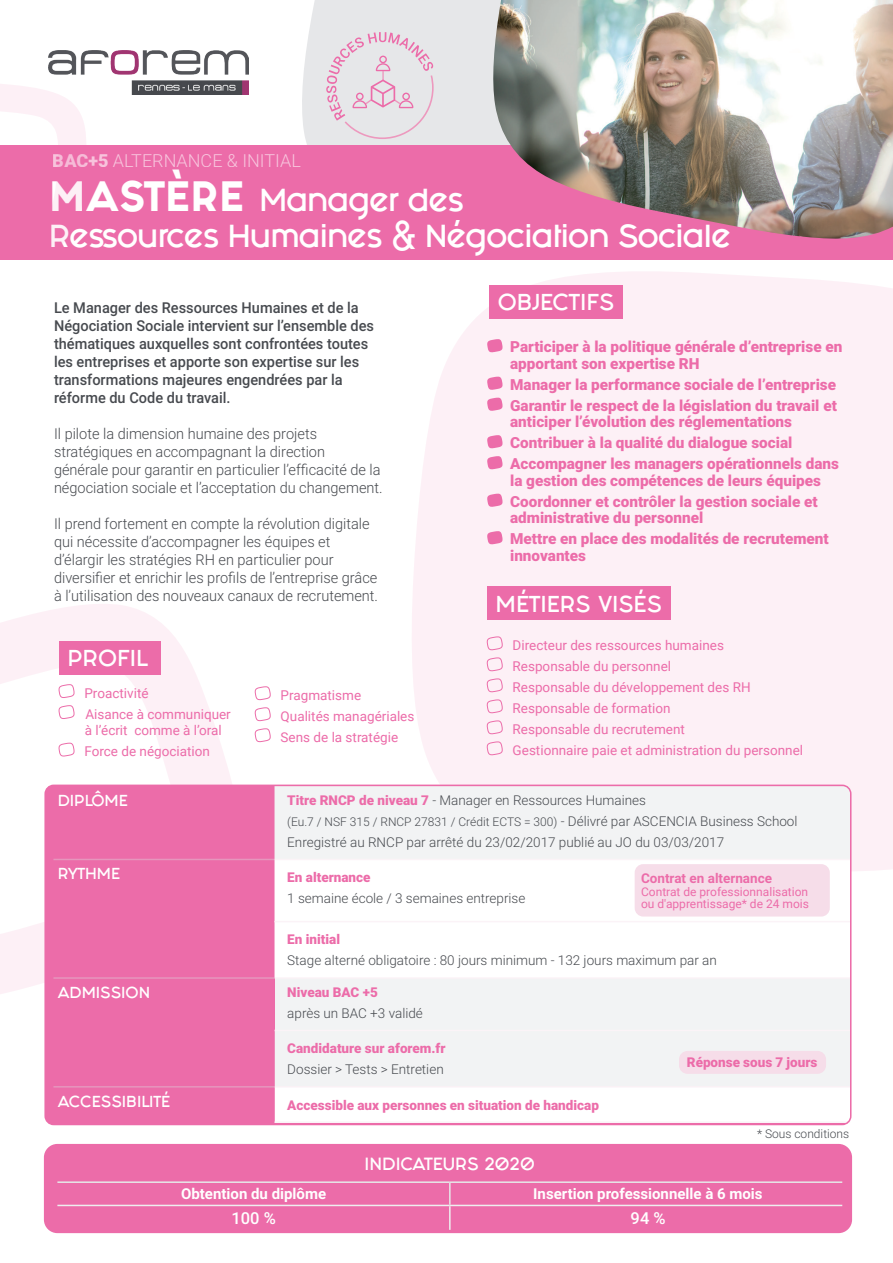
<style>
.page{position:relative;width:893px;height:1263px;background:#fff}
.page>*{position:absolute;margin:0;border:0;box-sizing:border-box;transform-origin:0 0}
.t1{font:27px/36px "Fashion Fetish";letter-spacing:-.05em;color:#fff}
.t2{font:19.5px "Fashion Fetish";color:#fff}
.t3{font:300 18px "Roboto";color:#fff}
.t4{font:500 16.5px "Roboto";color:#fff}
.t5{font:900 15.3px/21px "Roboto";color:#ec6ca9}
.t6{font:300 15px/18px "Roboto";color:#474a4f}
.t7{font:500 15px/18px "Roboto";color:#474a4f}
.t8{font:700 15px "Roboto";color:#fff}
.t9{font:15px "Fashion Fetish";color:#fff}
.t10{font:13.5px/21px "Roboto";color:#ec6ca9}
.t11{font:300 13.5px "Roboto";color:#474a4f}
.t12{font:900 13.5px "Roboto";color:#ec6ca9}
.t13{font:13.5px "Fashion Fetish";color:#fff}
.t14{font:700 13.5px "Roboto";color:#ec6ca9}
.t15{font:300 12px "Roboto";color:#474a4f}
.t16{font:12px/12px "Roboto";color:#ec6ca9}
.s1{font-weight:900}
.s2{font-weight:800;font-size:36px}
.s3{font-weight:900;color:#ec6ca9}
.s4{font-size:13.5px}
</style>
<div class="page">
<svg style="left:0;top:604px;width:232px;height:390px"></svg>
<div style="left:302px;top:0;width:189px;height:145px;background:#e6e7e9"></div>
<div style="left:412px;top:272px;width:481px;height:601px;background:#fdf0f6"></div>
<div style="left:0;top:145px;width:893px;height:115px;background:#ec6ca9"></div>
<img style="left:491px;top:0;width:402px;height:239px">
<div style="left:53px;top:786px;width:222px;height:73px;background:#ec6ca9"></div>
<div style="left:275px;top:786px;width:575px;height:73px;background:#f2f3f4"></div>
<div style="left:53px;top:860px;width:222px;height:117px;background:#ec6ca9"></div>
<svg style="left:275px;top:860px;width:573px;height:226px;fill:#f4f3f4"></svg>
<div style="left:53px;top:978px;width:222px;height:52px;background:#ec6ca9"></div>
<div style="left:53px;top:1030px;width:222px;height:92px;background:#ec6ca9"></div>
<hr style="left:53px;top:859px;width:222px;height:1px;background:#e696bd">
<hr style="left:275px;top:859px;width:575px;height:1px;background:#fbf3f7">
<hr style="left:275px;top:921px;width:575px;height:1px;background:#fbf3f7">
<hr style="left:275px;top:977px;width:575px;height:2px;background:#fbf3f7">
<hr style="left:275px;top:1030px;width:575px;height:1px;background:#fbf3f7">
<hr style="left:275px;top:1086px;width:575px;height:1px;background:#fbf3f7">
<hr style="left:275px;top:1121px;width:575px;height:2px;background:#fbf3f7">
<hr style="left:53px;top:977px;width:222px;height:2px;background:#e696bd">
<hr style="left:53px;top:1086px;width:222px;height:1px;background:#e696bd">
<div style="left:44px;top:784px;width:807px;height:341px;border:2px solid #ec6ca9;border-radius:9px"></div>
<svg style="left:486px;top:636px;width:17px;height:15px"></svg>
<svg style="left:486px;top:657px;width:17px;height:15px"></svg>
<svg style="left:486px;top:678px;width:17px;height:15px"></svg>
<svg style="left:486px;top:699px;width:17px;height:15px"></svg>
<svg style="left:486px;top:720px;width:17px;height:15px"></svg>
<svg style="left:486px;top:741px;width:17px;height:15px"></svg>
<div style="left:679px;top:1051px;width:147px;height:23px;background:#f6dde9;border-radius:9px"></div>
<div style="left:635px;top:864px;width:195px;height:52px;background:#f6dde9;border-radius:9px"></div>
<svg style="left:487px;top:339px;width:16px;height:13px"></svg>
<svg style="left:487px;top:377px;width:16px;height:13px"></svg>
<svg style="left:487px;top:398px;width:16px;height:13px"></svg>
<svg style="left:487px;top:435px;width:16px;height:13px"></svg>
<svg style="left:487px;top:456px;width:16px;height:13px"></svg>
<svg style="left:487px;top:494px;width:16px;height:13px"></svg>
<svg style="left:487px;top:531px;width:16px;height:13px"></svg>
<div style="left:487px;top:587px;width:183px;height:33px;background:#ec6ca9"></div>
<div style="left:489px;top:285px;width:134px;height:33px;background:#ec6ca9"></div>
<svg style="left:0;top:84px;width:86px;height:61px"></svg>
<img style="left:49px;top:50px;width:200px;height:44px">
<svg style="left:326px;top:32px;width:108px;height:107px"></svg>
<svg style="left:58px;top:684px;width:17px;height:14px"></svg>
<svg style="left:58px;top:705px;width:17px;height:14px"></svg>
<svg style="left:58px;top:742px;width:17px;height:15px"></svg>
<div style="left:59px;top:641px;width:102px;height:33px;background:#ec6ca9"></div>
<svg style="left:254px;top:686px;width:17px;height:14px"></svg>
<svg style="left:254px;top:707px;width:17px;height:14px"></svg>
<svg style="left:254px;top:728px;width:17px;height:14px"></svg>
<div style="left:45px;top:1145px;width:806px;height:87px;background:#ec6ca9;border-radius:13px"></div>
<hr style="left:57px;top:1181px;width:393px;height:2px;background:#e6e7e9">
<hr style="left:450px;top:1181px;width:392px;height:2px;background:#e6e7e9">
<hr style="left:449px;top:1183px;width:2px;height:22px;background:#e6e7e9">
<hr style="left:57px;top:1205px;width:393px;height:1px;background:#eeeeef">
<hr style="left:450px;top:1205px;width:392px;height:1px;background:#eeeeef">
<hr style="left:449px;top:1206px;width:2px;height:24px;background:#eeeeef">
<div style="left:44px;top:1144px;width:808px;height:89px;border:2px solid #ec6ca9;border-radius:13px"></div>
<p class="t3" style="left:53px;top:148px;width:249px"><span class="s1">BAC+5</span> ALTERNANCE &amp; INITIAL</p>
<h1 class="t1" style="left:49px;top:182px;width:684px"><span class="s2">MASTÈRE</span> Manager des<br>Ressources Humaines &amp; Négociation Sociale</h1>
<p class="t7" style="left:54px;top:298px;width:322px">Le Manager des Ressources Humaines et de la Négociation Sociale intervient sur l’ensemble des thématiques auxquelles sont confrontées toutes les entreprises et apporte son expertise sur les transformations majeures engendrées par la réforme du Code du travail.</p>
<p class="t6" style="left:54px;top:424px;width:330px">Il pilote la dimension humaine des projets stratégiques en accompagnant la direction générale pour garantir en particulier l’efficacité de la négociation sociale et l’acceptation du changement.</p>
<p class="t6" style="left:54px;top:514px;width:326px">Il prend fortement en compte la révolution digitale qui nécessite d’accompagner les équipes et d’élargir les stratégies RH en particulier pour diversifier et enrichir les profils de l’entreprise grâce à l’utilisation des nouveaux canaux de recrutement.</p>
<p class="t2" style="left:67px;top:642px;width:81px">PROFIL</p>
<p class="t10" style="left:84px;top:682px;width:148px">Proactivité<br>Aisance à communiquer</p>
<p class="t10" style="left:84px;top:719px;width:139px">à l’écrit comme à l’oral<br>Force de négociation</p>
<p class="t10" style="left:281px;top:684px;width:135px">Pragmatisme<br>Qualités managériales<br>Sens de la stratégie</p>
<p class="t2" style="left:498px;top:286px;width:118px">OBJECTIFS</p>
<p class="t5" style="left:510px;top:338px;width:334px;line-height:16.5px">Participer à la politique générale d’entreprise en apportant son expertise RH</p>
<p class="t5" style="left:510px;top:373px;width:328px">Manager la performance sociale de l’entreprise<br>Garantir le respect de la législation du travail et</p>
<p class="t5" style="left:510px;top:411px;width:330px">anticiper l’évolution des réglementations<br>Contribuer à la qualité du dialogue social<br>Accompagner les managers opérationnels dans</p>
<p class="t5" style="left:510px;top:469px;width:312px">la gestion des compétences de leurs équipes<br>Coordonner et contrôler la gestion sociale et</p>
<p class="t5" style="left:510px;top:507px;width:320px">administrative du personnel<br>Mettre en place des modalités de recrutement</p>
<p class="t5" style="left:510px;top:544px;width:77px">innovantes</p>
<p class="t2" style="left:496px;top:588px;width:168px">MÉTIERS VISÉS</p>
<p class="t10" style="left:513px;top:634px;width:292px">Directeur des ressources humaines Responsable du personnel<br>Responsable du développement des RH Responsable de formation<br>Responsable du recrutement<br>Gestionnaire paie et administration du personnel</p>
<p class="t13" style="left:58px;top:789px;width:72px">DIPLÔME</p>
<p class="t11" style="left:287px;top:790px;width:360px"><span class="s3">Titre RNCP de niveau 7</span> - Manager en Ressources Humaines</p>
<p class="t15" style="left:287px;top:813px;width:512px">(Eu.7 / NSF 315 / RNCP 27831 / Crédit ECTS = 300) <span class="s4">- Délivré par ASCENCIA Business School</span></p>
<p class="t11" style="left:287px;top:832px;width:438px">Enregistré au RNCP par arrêté du 23/02/2017 publié au JO du 03/03/2017</p>
<p class="t13" style="left:58px;top:863px;width:64px">RYTHME</p>
<p class="t12" style="left:287px;top:868px;width:85px">En alternance</p>
<p class="t11" style="left:287px;top:889px;width:240px">1 semaine école / 3 semaines entreprise</p>
<p class="t12" style="left:287px;top:930px;width:54px">En initial</p>
<p class="t11" style="left:287px;top:951px;width:431px">Stage alterné obligatoire : 80 jours minimum - 132 jours maximum par an</p>
<p class="t13" style="left:58px;top:981px;width:94px">ADMISSION</p>
<p class="t12" style="left:287px;top:982px;width:92px">Niveau BAC +5</p>
<p class="t11" style="left:287px;top:1003px;width:137px">après un BAC +3 validé</p>
<p class="t12" style="left:287px;top:1039px;width:160px">Candidature sur aforem.fr</p>
<p class="t11" style="left:287px;top:1060px;width:158px">Dossier &gt; Tests &gt; Entretien</p>
<p class="t13" style="left:58px;top:1090px;width:114px">ACCESSIBILITÉ</p>
<p class="t12" style="left:287px;top:1095px;width:313px">Accessible aux personnes en situation de handicap</p>
<p class="t14" style="left:641px;top:868px;width:133px">Contrat en alternance</p>
<p class="t16" style="left:641px;top:885px;width:169px">Contrat de professionnalisation ou d'apprentissage* de 24 mois</p>
<p class="t12" style="left:687px;top:1053px;width:132px">Réponse sous 7 jours</p>
<p class="t9" style="left:365px;top:1152px;width:172px">INDICATEURS 2020</p>
<p class="t15" style="left:757px;top:1125px;width:94px">* Sous conditions</p>
<p class="t8" style="left:181px;top:1183px;width:147px">Obtention du diplôme</p>
<p class="t8" style="left:533px;top:1183px;width:231px">Insertion professionnelle à 6 mois</p>
<p class="t4" style="left:231px;top:1206px;width:46px">100 %</p>
<p class="t4" style="left:631px;top:1206px;width:36px">94 %</p>
</div>
